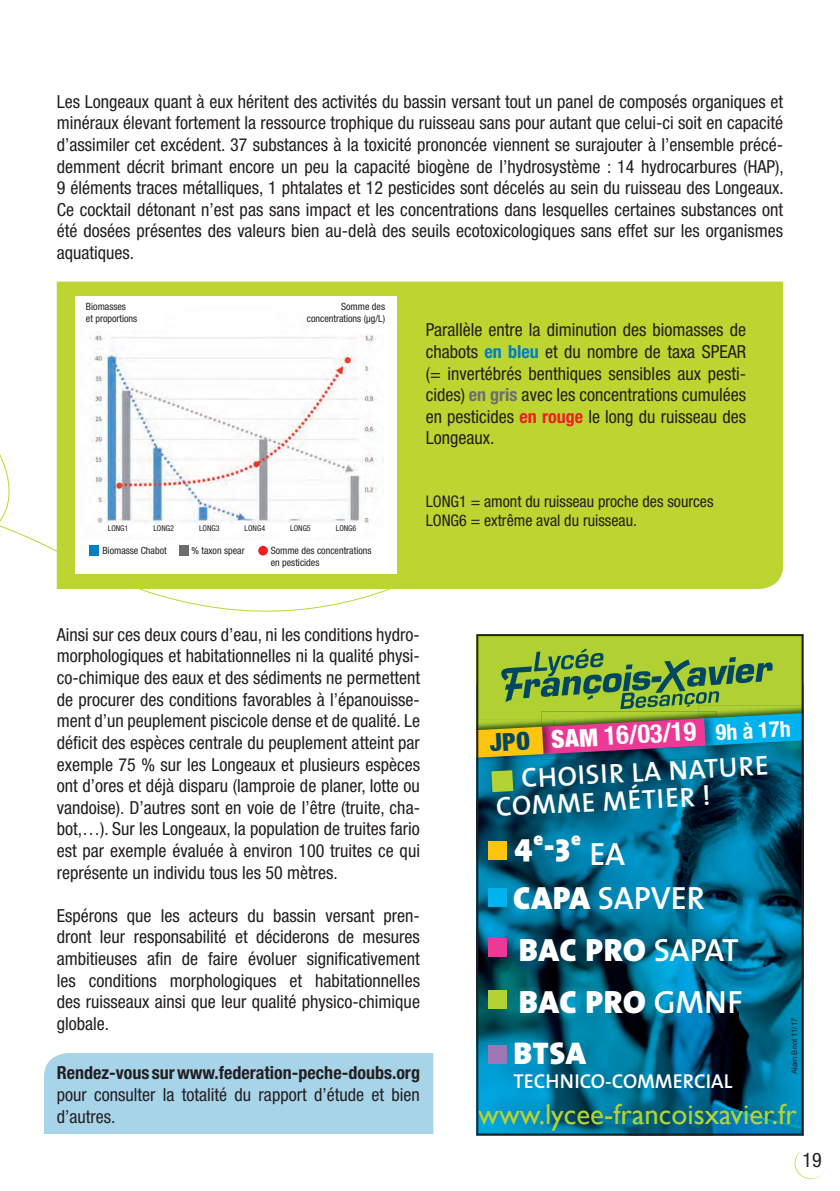
<style>
.page{position:relative;width:840px;height:1191px;background:#fff}
.page>*{position:absolute;margin:0;border:0;box-sizing:border-box;transform-origin:0 0}
.t1{font:900 32.2px "The Sans";letter-spacing:.015em;color:#fff}
.t2{font:600 32.2px "The Mix";letter-spacing:-.005em;color:#fff}
.t3{font:900 31.6px "The Sans";color:#fff}
.t4{font:28.8px "Gill Sans";color:#b3d234}
.t5{font:600 27.4px/27.4px "The Sans";color:#fff}
.t6{font:700 condensed 26px "Helvetica Neue";color:#fff}
.t7{font:900 condensed 24.4px "Helvetica Neue";color:#fff}
.t8{font:600 20.2px "The Mix";color:#fff}
.t9{font:condensed 20px "Helvetica Neue";color:#231f20}
.t10{font:condensed 18px/21.6px "Helvetica Neue";color:#231f20;text-align:justify}
.t11{font:700 condensed 18px "Helvetica Neue";color:#231f20}
.t12{font:condensed 16px/19.2px "Helvetica Neue";color:#231f20}
.t13{font:condensed 10px/12px "Helvetica Neue";color:#231f20}
.t14{font:condensed 8px "Helvetica Neue";color:#231f20}
.t15{font:7.6px "Arial";color:#231f20}
.s1{font-family:"Helvetica Neue LT Pro"}
.s2{font-weight:700;color:#007ec5}
.s3{font-weight:700;color:#6c6d70}
.s4{font-weight:700;color:#ee1d23}
.s5{color:#004861}
.s6{font-weight:700;font-size:19.2px}
.s7{font-size:22px}
.s8{font-family:"The Sans";font-weight:900}
.s9{font-family:"The Mix";font-weight:600}
</style>
<div class="page">
<svg style="left:0;top:281px;width:391px;height:331px"></svg>
<div style="left:44px;top:1053px;width:389px;height:81px;background:#a8d4e9"></div>
<svg style="left:794px;top:1151px;width:32px;height:28px"></svg>
<div style="left:57px;top:281px;width:725px;height:308px;background:#bcd531"></div>
<div style="left:75px;top:296px;width:321px;height:277px;background:#fff"></div>
<img style="left:90px;top:332px;width:293px;height:208px">
<div style="left:306px;top:302px;width:79px;height:31px;background:#fff"></div>
<div style="left:108px;top:524px;width:255px;height:9px;background:#fff"></div>
<div style="left:89px;top:546px;width:10px;height:10px;background:#007ec5"></div>
<div style="left:179px;top:546px;width:10px;height:10px;background:#6c6d70"></div>
<div style="left:258px;top:546px;width:10px;height:9px;background:#ee1d23;border-radius:50%"></div>
<div style="left:479px;top:637px;width:321px;height:11px;background:#b1d032"></div>
<img style="left:479px;top:757px;width:321px;height:375px">
<img style="left:554px;top:757px;width:162px;height:2px">
<img style="left:479px;top:757px;width:75px;height:9px">
<img style="left:541px;top:757px;width:13px;height:2px">
<div style="left:488px;top:888px;width:18px;height:18px;background:#00b3ef"></div>
<div style="left:488px;top:1044px;width:18px;height:19px;background:#9e76b3"></div>
<div style="left:488px;top:937px;width:18px;height:19px;background:#ed3896"></div>
<div style="left:488px;top:841px;width:18px;height:19px;background:#fec50d"></div>
<svg style="left:491px;top:770px;width:22px;height:22px"></svg>
<div style="left:488px;top:990px;width:18px;height:18px;background:#b3d234"></div>
<div style="left:476px;top:634px;width:327px;height:501px;border:2px solid #231f20"></div>
<svg style="left:476px;top:648px;width:327px;height:109px;background:#869b54"></svg>
<p class="t10" style="left:57px;top:90px;width:728px">Les Longeaux quant à eux héritent des activités du bassin versant tout un panel de composés organiques et minéraux élevant fortement la ressource trophique du ruisseau sans pour autant que celui-ci soit en capacité d’assimiler cet excédent. 37 substances à la toxicité prononcée viennent se surajouter à l’ensemble précé&shy;demment décrit brimant encore un peu la capacité biogène de l’hydrosystème : 14 hydrocarbures (HAP), 9 éléments traces métalliques, 1 phtalates et 12 pesticides sont décelés au sein du ruisseau des Longeaux.<br>Ce cocktail détonant n’est pas sans impact et les concentrations dans lesquelles certaines substances ont été dosées présentes des valeurs bien au-delà des seuils ecotoxicologiques sans effet sur les organismes aquatiques.</p>
<p class="t13" style="left:86px;top:300px;width:53px">Biomasses<br>et proportions</p>
<p class="t13" style="left:306px;top:300px;width:80px;text-align:right">Somme des concentrations (<span class="s1">μ</span>g/L)</p>
<p class="t14" style="left:108px;top:523px;width:22px">LONG1</p>
<p class="t14" style="left:153px;top:523px;width:22px">LONG2</p>
<p class="t14" style="left:199px;top:523px;width:22px">LONG3</p>
<p class="t14" style="left:244px;top:523px;width:22px">LONG4</p>
<p class="t14" style="left:290px;top:523px;width:22px">LONG5</p>
<p class="t14" style="left:335px;top:523px;width:22px">LONG6</p>
<p class="t13" style="left:102px;top:544px;width:66px">Biomasse Chabot</p>
<p class="t13" style="left:191px;top:544px;width:55px">% taxon spear</p>
<p class="t13" style="left:270px;top:544px;width:102px">Somme des concentrations en pesticides</p>
<p class="t10" style="left:425px;top:319px;width:322px">Parallèle entre la diminution des biomasses de chabots <span class="s2">en bleu</span> et du nombre de taxa SPEAR (= invertébrés benthiques sensibles aux pesti&shy;cides) <span class="s3">en gris</span> avec les concentrations cumulées en pesticides <span class="s4">en rouge</span> le long du ruisseau des Longeaux.</p>
<p class="t12" style="left:425px;top:491px;width:289px">LONG1 = amont du ruisseau proche des sources<br>LONG6 = extrême aval du ruisseau.</p>
<p class="t10" style="left:57px;top:623px;width:364px">Ainsi sur ces deux cours d’eau, ni les conditions hydro&shy;morphologiques et habitationnelles ni la qualité physi&shy;co-chimique des eaux et des sédiments ne permettent de procurer des conditions favorables à l’épanouisse&shy;ment d’un peuplement piscicole dense et de qualité. Le déficit des espèces centrale du peuplement atteint par exemple 75 % sur les Longeaux et plusieurs espèces ont d’ores et déjà disparu (lamproie de planer, lotte ou vandoise). D’autres sont en voie de l’être (truite, cha&shy;bot,…). Sur les Longeaux, la population de truites fario est par exemple évaluée à environ 100 truites ce qui représente un individu tous les 50 mètres.</p>
<p class="t10" style="left:57px;top:904px;width:364px">Espérons que les acteurs du bassin versant pren&shy;dront leur responsabilité et déciderons de mesures ambitieuses afin de faire évoluer significativement les conditions morphologiques et habitationnelles des ruisseaux ainsi que leur qualité physico-chimique globale.</p>
<p class="t11" style="left:57px;top:1062px;width:364px">Rendez-vous sur www.federation-peche-doubs.org</p>
<p class="t10" style="left:57px;top:1083px;width:364px">pour consulter la totalité du rapport d’étude et bien d’autres.</p>
<h3 class="t7" style="left:489px;top:722px;width:303px;rotate:-3deg"><span class="s5">JPO</span> SAM 3/03/17 <span class="s6">9H À 16H</span></h3>
<h3 class="t6" style="left:602px;top:720px;width:188px;rotate:-3deg">16/03/19 <span class="s7">9h à 17h</span></h3>
<h3 class="t5" style="left:493px;top:765px;width:276px;text-indent:27px;rotate:-3deg">CHOISIR LA NATURE<br>COMME MÉTIER !</h3>
<h1 class="t1" style="left:514px;top:818px;width:68px">4<sup>e</sup>-3<sup>e</sup></h1>
<h1 class="t2" style="left:589px;top:827px;width:37px">EA</h1>
<h1 class="t2" style="left:513px;top:871px;width:193px"><span class="s8">CAPA</span> SAPVER</h1>
<h1 class="t1" style="left:518px;top:922px;width:221px">BAC PRO <span class="s9">SAPAT</span></h1>
<h1 class="t1" style="left:518px;top:974px;width:225px">BAC PRO <span class="s9">GMNF</span></h1>
<h2 class="t3" style="left:513px;top:1026px;width:74px">BTSA</h2>
<p class="t8" style="left:513px;top:1064px;width:220px">TECHNICO-COMMERCIAL</p>
<p class="t15" style="left:789px;top:1073px;width:57px;rotate:-90deg">Alain Briot 11/17</p>
<h3 class="t4" style="left:478px;top:1097px;width:320px">www.lycee-francoisxavier.fr</h3>
<p class="t9" style="left:801px;top:1148px;width:21px">19</p>
</div>
